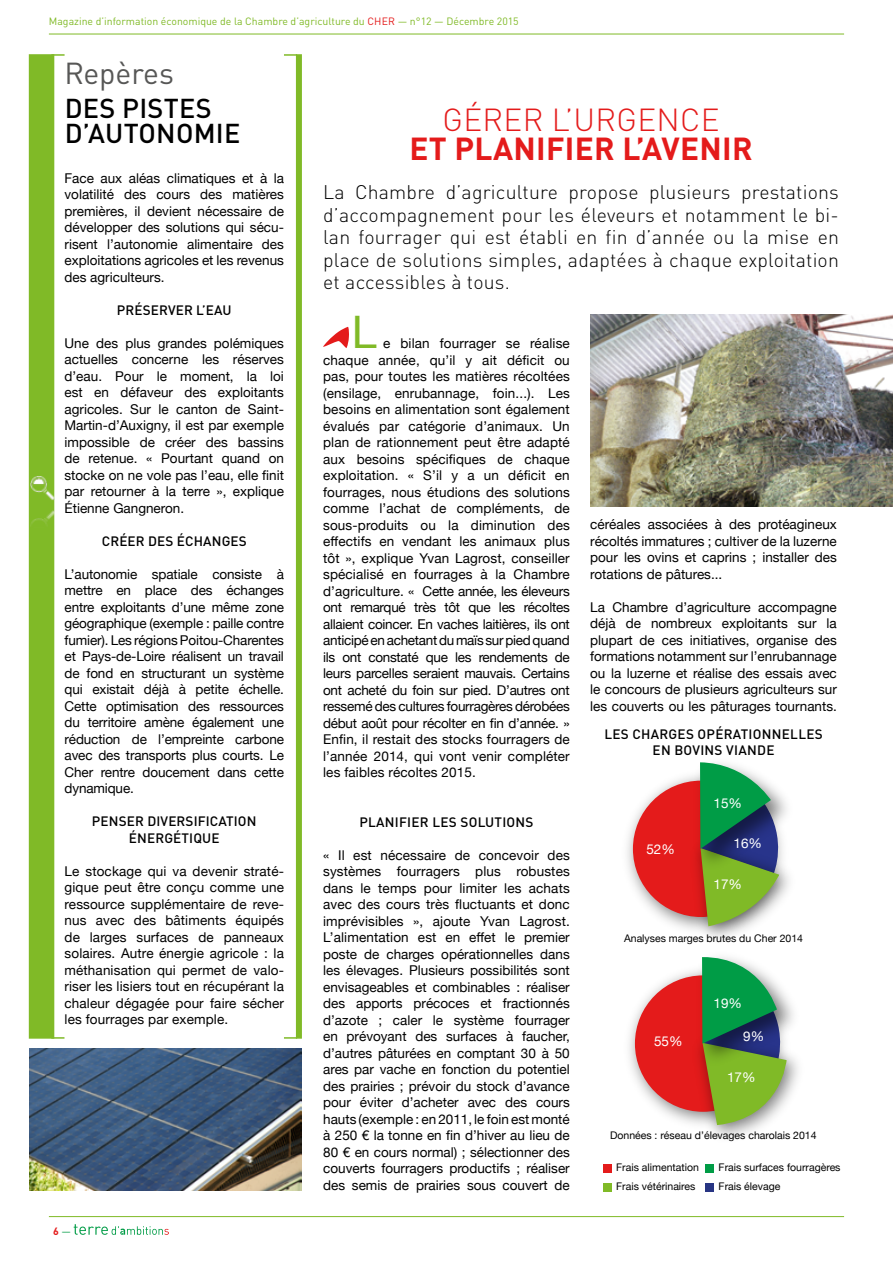
<style>
.page{position:relative;width:893px;height:1263px;background:#fff}
.page>*{position:absolute;margin:0;border:0;box-sizing:border-box;transform-origin:0 0}
.t1{font:44.85px "Helvetica Neue";color:#80ba27}
.t2{font:700 31.5px "DIN Pro";letter-spacing:.01em;color:#e41b1b}
.t3{font:300 31.5px "DIN Pro";letter-spacing:.01em;color:#e41b1b}
.t4{font:30px "DIN Pro";color:#575756}
.t5{font:500 27px/25.5px "DIN Pro";letter-spacing:.01em;color:#000}
.t6{font:300 19.5px/22.5px "DIN Pro";letter-spacing:.01em;color:#000;text-align:justify}
.t7{font:13.5px/16.5px "Helvetica Neue";color:#000;text-align:justify}
.t8{font:500 13.5px/16.5px "DIN Pro";letter-spacing:.01em;color:#000;text-align:center}
.t9{font:13.5px "Helvetica Neue";color:#fff}
.t10{font:10.5px "Helvetica Neue";color:#000}
.t11{font:10.5px "DIN Pro";color:#80ba27}
.t12{font:700 10.5px "DIN Pro";color:#e41b1b}
.s1{color:#e41b1b}
.s2{font-weight:400;color:#009c46}
</style>
<div class="page">
<hr style="left:49px;top:34px;width:795px;height:1px;background:#80ba27">
<hr style="left:49px;top:1216px;width:795px;height:1px;background:#80ba27">
<svg style="left:74px;top:1224px;width:95px;height:11px"></svg>
<div style="left:29px;top:54px;width:25px;height:985px;background:#80ba27"></div>
<svg style="left:51px;top:54px;width:14px;height:2px"></svg>
<svg style="left:51px;top:1037px;width:13px;height:2px"></svg>
<img style="left:30px;top:509px;width:25px;height:23px">
<img style="left:30px;top:476px;width:25px;height:25px">
<svg style="left:284px;top:54px;width:12px;height:2px"></svg>
<svg style="left:284px;top:1037px;width:12px;height:2px"></svg>
<div style="left:296px;top:54px;width:6px;height:985px;background:#80ba27"></div>
<svg style="left:323px;top:327px;width:26px;height:21px"></svg>
<img style="left:590px;top:315px;width:303px;height:192px">
<img style="left:30px;top:1049px;width:271px;height:142px">
<img style="left:627px;top:777px;width:62px;height:151px">
<div style="left:633px;top:781px;width:136px;height:136px;background:#e41b1b;border-radius:50%"></div>
<img style="left:683px;top:878px;width:106px;height:60px">
<img style="left:689px;top:773px;width:100px;height:105px">
<svg style="left:700px;top:762px;width:88px;height:164px"></svg>
<img style="left:629px;top:972px;width:62px;height:150px">
<div style="left:635px;top:975px;width:136px;height:137px;background:#e41b1b;border-radius:50%"></div>
<img style="left:686px;top:1074px;width:112px;height:64px">
<img style="left:691px;top:968px;width:107px;height:106px">
<svg style="left:702px;top:957px;width:88px;height:168px;background:#6aa267"></svg>
<div style="left:603px;top:1164px;width:9px;height:8px;background:#e41b1b"></div>
<div style="left:604px;top:1183px;width:8px;height:9px;background:#80ba27"></div>
<div style="left:705px;top:1164px;width:8px;height:8px;background:#009c46"></div>
<div style="left:705px;top:1183px;width:8px;height:9px;background:#283583"></div>
<p class="t11" style="left:49px;top:13px;width:471px">Magazine d’information économique de la Chambre d’agriculture du <span class="s1">CHER</span> — n°12 — Décembre 2015</p>
<h3 class="t4" style="left:65px;top:49px;width:111px">Repères</h3>
<h3 class="t5" style="left:65px;top:92px;width:177px">DES PISTES<br>D’AUTONOMIE</h3>
<p class="t7" style="left:65px;top:170px;width:221px">Face aux aléas climatiques et à la volatilité des cours des matières premières, il devient nécessaire de développer des solutions qui sécu&shy;risent l’autonomie alimentaire des exploitations agricoles et les revenus des agriculteurs.</p>
<p class="t8" style="left:117px;top:300px;width:116px">PRÉSERVER L’EAU</p>
<p class="t7" style="left:65px;top:335px;width:221px">Une des plus grandes polémiques actuelles concerne les réserves d’eau. Pour le moment, la loi est en défaveur des exploitants agricoles. Sur le canton de Saint-Martin-d’Auxigny, il est par exemple impossible de créer des bassins de retenue. « Pourtant quand on stocke on ne vole pas l’eau, elle finit par retourner à la terre », explique Étienne Gangneron.</p>
<p class="t8" style="left:102px;top:531px;width:147px">CRÉER DES ÉCHANGES</p>
<p class="t7" style="left:65px;top:566px;width:221px">L’autonomie spatiale consiste à mettre en place des échanges entre exploitants d’une même zone géographique (exemple : paille contre fumier). Les régions Poitou-Charentes et Pays-de-Loire réalisent un travail de fond en structurant un système qui existait déjà à petite échelle.<br>Cette optimisation des ressources du territoire amène également une réduction de l’empreinte carbone avec des transports plus courts. Le Cher rentre doucement dans cette dynamique.</p>
<p class="t8" style="left:92px;top:812px;width:166px">PENSER DIVERSIFICATION<br>ÉNERGÉTIQUE</p>
<p class="t7" style="left:65px;top:863px;width:221px">Le stockage qui va devenir straté&shy;gique peut être conçu comme une ressource supplémentaire de reve&shy;nus avec des bâtiments équipés de larges surfaces de panneaux solaires. Autre énergie agricole : la méthanisation qui permet de valo&shy;riser les lisiers tout en récupérant la chaleur dégagée pour faire sécher les fourrages par exemple.</p>
<p class="t12" style="left:53px;top:1222px;width:19px">6<span class="s2">—</span></p>
<h2 class="t3" style="left:443px;top:96px;width:278px">GÉRER L’URGENCE</h2>
<h2 class="t2" style="left:409px;top:122px;width:345px">ET PLANIFIER L’AVENIR</h2>
<p class="t6" style="left:323px;top:179px;width:517px">La Chambre d’agriculture propose plusieurs prestations d’accompagnement pour les éleveurs et notamment le bi&shy;lan fourrager qui est établi en fin d’année ou la mise en place de solutions simples, adaptées à chaque exploitation et accessibles à tous.</p>
<h1 class="t1" style="left:352px;top:300px;width:26px">L</h1>
<p class="t7" style="left:323px;top:336px;width:248px;text-indent:60px">e bilan fourrager se réalise chaque année, qu’il y ait déficit ou pas, pour toutes les matières récoltées (ensilage, enrubannage, foin...). Les besoins en alimentation sont également évalués par catégorie d’animaux. Un plan de rationnement peut être adapté aux besoins spécifiques de chaque exploitation. « S’il y a un déficit en fourrages, nous étudions des solutions comme l’achat de compléments, de sous-produits ou la diminution des effectifs en vendant les animaux plus tôt », explique Yvan Lagrost, conseiller spécialisé en fourrages à la Chambre d’agriculture. « Cette année, les éleveurs ont remarqué très tôt que les récoltes allaient coincer. En vaches laitières, ils ont anticipé en achetant du maïs sur pied quand ils ont constaté que les rendements de leurs parcelles seraient mauvais. Certains ont acheté du foin sur pied. D’autres ont ressemé des cultures fourragères dérobées début août pour récolter en fin d’année. » Enfin, il restait des stocks fourragers de l’année 2014, qui vont venir compléter les faibles récoltes 2015.</p>
<p class="t8" style="left:359px;top:812px;width:176px">PLANIFIER LES SOLUTIONS</p>
<p class="t7" style="left:323px;top:847px;width:248px">« Il est nécessaire de concevoir des systèmes fourragers plus robustes dans le temps pour limiter les achats avec des cours très fluctuants et donc imprévisibles », ajoute Yvan Lagrost.<br>L’alimentation est en effet le premier poste de charges opérationnelles dans les élevages. Plusieurs possibilités sont envisageables et combinables : réaliser des apports précoces et fractionnés d’azote ; caler le système fourrager en prévoyant des surfaces à faucher, d’autres pâturées en comptant 30 à 50 ares par vache en fonction du potentiel des prairies ; prévoir du stock d’avance pour éviter d’acheter avec des cours hauts (exemple : en 2011, le foin est monté à 250 € la tonne en fin d’hiver au lieu de 80 € en cours normal) ; sélectionner des couverts fourragers productifs ; réaliser des semis de prairies sous couvert de</p>
<p class="t7" style="left:590px;top:517px;width:248px">céréales associées à des protéagineux récoltés immatures ; cultiver de la luzerne pour les ovins et caprins ; installer des rotations de pâtures...</p>
<p class="t7" style="left:590px;top:600px;width:248px">La Chambre d’agriculture accompagne déjà de nombreux exploitants sur la plupart de ces initiatives, organise des formations notamment sur l’enrubannage ou la luzerne et réalise des essais avec le concours de plusieurs agriculteurs sur les couverts ou les pâturages tournants.</p>
<p class="t8" style="left:604px;top:724px;width:220px">LES CHARGES OPÉRATIONNELLES<br>EN BOVINS VIANDE</p>
<p class="t9" style="left:646px;top:839px;width:30px">52%</p>
<p class="t9" style="left:713px;top:793px;width:30px">15%</p>
<p class="t9" style="left:733px;top:834px;width:30px">16%</p>
<p class="t9" style="left:713px;top:874px;width:30px">17%</p>
<p class="t10" style="left:624px;top:931px;width:181px">Analyses marges brutes du Cher 2014</p>
<p class="t9" style="left:654px;top:1031px;width:30px">55%</p>
<p class="t9" style="left:713px;top:993px;width:30px">19%</p>
<p class="t9" style="left:743px;top:1027px;width:23px">9%</p>
<p class="t9" style="left:727px;top:1068px;width:30px">17%</p>
<p class="t10" style="left:610px;top:1128px;width:208px">Données : réseau d’élevages charolais 2014</p>
<p class="t10" style="left:616px;top:1160px;width:84px">Frais alimentation</p>
<p class="t10" style="left:719px;top:1160px;width:123px">Frais surfaces fourragères</p>
<p class="t10" style="left:616px;top:1179px;width:81px">Frais vétérinaires</p>
<p class="t10" style="left:719px;top:1179px;width:63px">Frais élevage</p>
</div>
